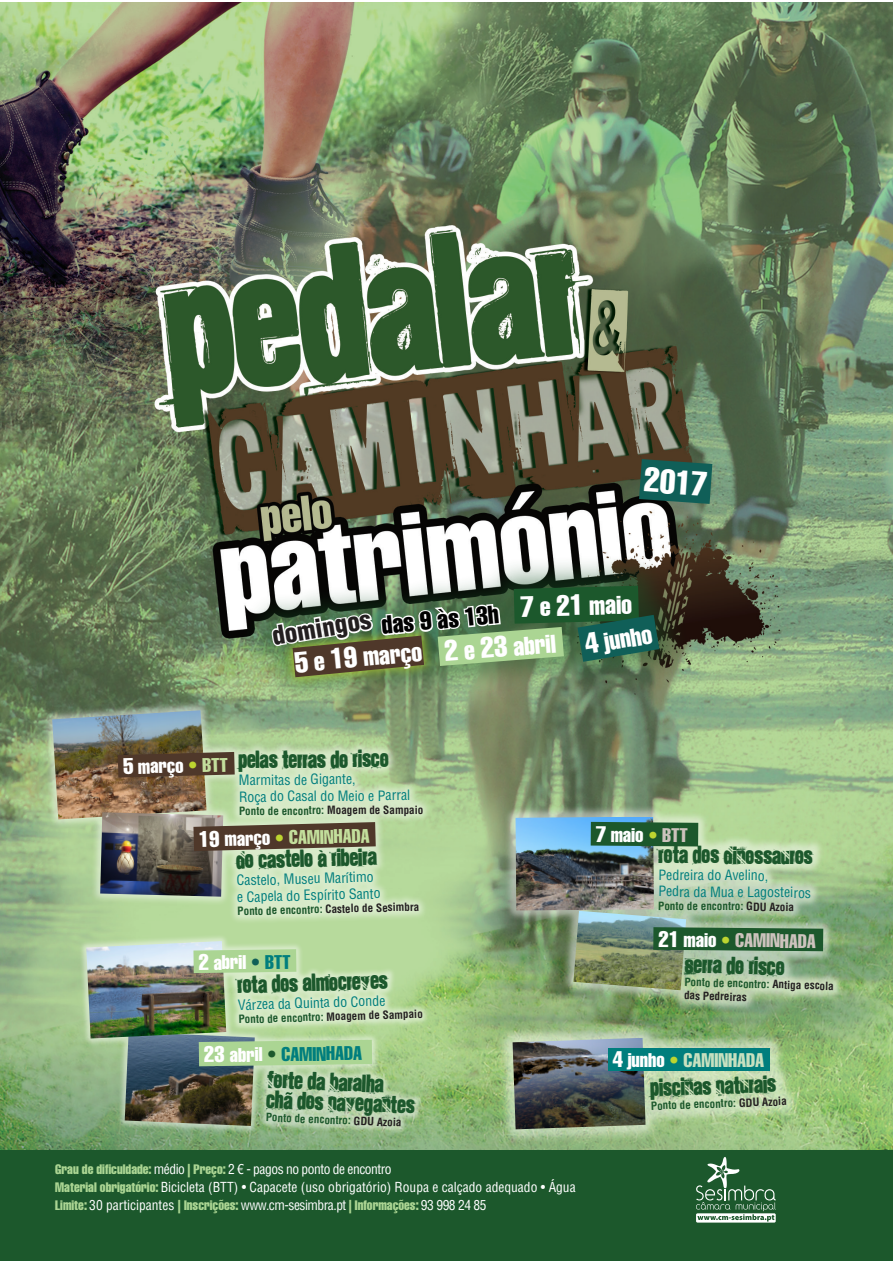
<style>
.page{position:relative;width:893px;height:1263px;background:#fff}
.page>*{position:absolute;margin:0;border:0;box-sizing:border-box;transform-origin:0 0}
.t1{font:33.75px "Helvetica LT Std Comp";color:#fff}
.t2{font:25.35px "Helvetica LT Std Comp";color:#fff}
.t3{font:25.35px "Helvetica LT Std Comp";color:#000}
.t4{font:900 condensed 25.35px "Helvetica LT Std";color:#231f20}
.t5{font:19.5px "Helvetica LT Std Comp";letter-spacing:-.01em;color:#fff}
.t6{font:19.5px "Helvetica LT Std Comp";color:#c3df9c}
.t7{font:19.5px "Helvetica LT Std Comp";color:#007e7d}
.t8{font:19.5px "Helvetica LT Std Comp";color:#c7e0bf}
.t9{font:19.5px "Helvetica LT Std Comp";letter-spacing:-.01em;color:#cdc3bd}
.passeio{font:16.65px "OLYMPIQUES";color:#1c582c}
.sitios{font:condensed 13.95px "Helvetica LT Std";letter-spacing:-.01em;color:#007e7d}
.t10{font:condensed 13.5px "Helvetica LT Std";letter-spacing:-.035em;color:#fff}
.t11{font:condensed 13.5px "Helvetica LT Std";color:#fff}
.ponto_de_encontro{font:700 condensed 11.1px "Helvetica LT Std";color:#1c582c}
.ponto_de_encontro-2{font:700 condensed 11.1px "Helvetica LT Std";color:#231f20}
.s1{font-size:28.95px}
.s2{color:#231f20}
.s3{color:#1c582c}
.s4{font-size:22.2px}
.s5{color:#bdd530}
.s6{color:#c3df9c}
.s7{font-size:22.2px;color:#fff}
.s8{color:#fff}
.s9{color:#105f58}
.s10{color:#007e7d}
.s11{color:#cdc3bd}
.s12{font-family:"Helvetica LT Std Comp";font-stretch:normal;color:#abd593}
</style>
<div class="page">
<img style="left:0;top:2px;width:893px;height:1148px">
<div style="left:497px;top:1022px;width:305px;height:123px;background:#fff;opacity:.5"></div>
<img style="left:513px;top:1038px;width:133px;height:91px">
<div style="left:608px;top:1048px;width:162px;height:22px;background:#007e7d"></div>
<div style="left:504px;top:805px;width:340px;height:207px;background:#fff;opacity:.48"></div>
<img style="left:573px;top:911px;width:113px;height:79px">
<svg style="left:653px;top:927px;width:170px;height:24px;background:#245e33"></svg>
<img style="left:515px;top:816px;width:139px;height:94px">
<div style="left:591px;top:822px;width:107px;height:24px;background:#1c582c"></div>
<div style="left:43px;top:701px;width:389px;height:224px;background:#fff;opacity:.48"></div>
<img style="left:52px;top:710px;width:155px;height:109px">
<img style="left:100px;top:812px;width:123px;height:85px">
<svg style="left:118px;top:752px;width:117px;height:25px;background:#543f2f"></svg>
<svg style="left:193px;top:822px;width:183px;height:29px;background:#645342"></svg>
<div style="left:79px;top:933px;width:351px;height:201px;background:#fff;opacity:.48"></div>
<img style="left:125px;top:1032px;width:130px;height:94px">
<svg style="left:199px;top:1040px;width:173px;height:26px;background:#aad394"></svg>
<img style="left:86px;top:941px;width:140px;height:97px">
<svg style="left:193px;top:949px;width:103px;height:24px;background:#add597"></svg>
<svg style="left:285px;top:1092px;width:8px;height:3px"></svg>
<svg style="left:639px;top:459px;width:73px;height:45px;background:#185d54"></svg>
<div style="left:241px;top:554px;width:449px;height:154px;background:#1c582c;opacity:.46"></div>
<div style="left:0;top:1150px;width:893px;height:111px;background:#1c582c"></div>
<svg style="left:696px;top:1157px;width:80px;height:65px"></svg>
<svg style="left:270px;top:549px;width:389px;height:142px"></svg>
<p class="t1" style="left:646px;top:458px;width:64px;rotate:4deg">2017</p>
<p class="t3" style="left:380px;top:610px;width:119px;rotate:-6deg">das 9 às 13h</p>
<p class="t4" style="left:270px;top:619px;width:101px;rotate:-9deg">domingos</p>
<p class="t2" style="left:293px;top:649px;width:129px;rotate:-6deg"><span class="s1">5</span> e <span class="s1">19</span> março</p>
<p class="t2" style="left:589px;top:590px;width:44px;rotate:-2deg">maio</p>
<p class="t2" style="left:512px;top:631px;width:44px;rotate:-4deg">abril</p>
<p class="t2" style="left:583px;top:629px;width:69px;rotate:-9deg"><span class="s1">4</span> junho</p>
<p class="passeio" style="left:238px;top:753px;width:152px;rotate:-1deg">Pelas Terras do Risco</p>
<p class="sitios" style="left:239px;top:771px;width:119px">Marmitas de Gigante,</p>
<p class="sitios" style="left:239px;top:787px;width:173px">Roça do Casal do Meio e Parral</p>
<p class="ponto_de_encontro" style="left:239px;top:804px;width:186px;rotate:-1deg">Ponto de encontro: <span class="s2">Moagem de Sampaio</span></p>
<p class="passeio" style="left:236px;top:853px;width:142px;rotate:-1deg">Do castelo à Ribeira</p>
<p class="sitios" style="left:237px;top:871px;width:138px;rotate:-1deg">Castelo, Museu Marítimo</p>
<p class="sitios" style="left:237px;top:887px;width:145px;rotate:-1deg">e Capela do Espírito Santo</p>
<p class="ponto_de_encontro-2" style="left:237px;top:903px;width:183px;rotate:-1deg"><span class="s3">Ponto de encontro:</span> Castelo de Sesimbra</p>
<p class="t5" style="left:123px;top:755px;width:106px;rotate:-2deg"><span class="s4">5</span> março <span class="s5">•</span> <span class="s6">BTT</span></p>
<p class="t6" style="left:198px;top:829px;width:172px;rotate:-2deg"><span class="s7">19</span> <span class="s8">março</span> <span class="s5">•</span> CAMINHADA</p>
<p class="t5" style="left:199px;top:950px;width:93px;rotate:-1deg"><span class="s4">2</span> abril <span class="s9">•</span> <span class="s10">BTT</span></p>
<p class="passeio" style="left:237px;top:978px;width:152px;rotate:-2deg">Rota dos Almocreves</p>
<p class="sitios" style="left:238px;top:996px;width:149px;rotate:-2deg">Várzea da Quinta do Conde</p>
<p class="ponto_de_encontro" style="left:238px;top:1012px;width:186px;rotate:-2deg">Ponto de encontro: <span class="s2">Moagem de Sampaio</span></p>
<p class="t7" style="left:204px;top:1043px;width:160px;rotate:-1deg"><span class="s7">23</span> <span class="s8">abril</span> <span class="s3">•</span> CAMINHADA</p>
<p class="passeio" style="left:268px;top:1073px;width:118px;rotate:2deg">Forte da Baralha</p>
<p class="passeio" style="left:267px;top:1093px;width:150px;rotate:2deg">cha dos Navegantes</p>
<p class="ponto_de_encontro" style="left:266px;top:1110px;width:137px;rotate:2deg">Ponto de encontro: <span class="s2">GDU Azoia</span></p>
<p class="t5" style="left:596px;top:823px;width:94px"><span class="s4">7</span> maio <span class="s5">•</span> <span class="s11">BTT</span></p>
<p class="passeio" style="left:659px;top:847px;width:156px;rotate:1deg">Rota dos Dinossauros</p>
<p class="sitios" style="left:658px;top:866px;width:111px">Pedreira do Avelino,</p>
<p class="sitios" style="left:658px;top:883px;width:154px">Pedra da Mua e Lagosteiros</p>
<p class="ponto_de_encontro" style="left:658px;top:898px;width:137px;rotate:1deg">Ponto de encontro: <span class="s2">GDU Azoia</span></p>
<p class="t9" style="left:658px;top:928px;width:159px"><span class="s7">21</span> <span class="s8">maio</span> <span class="s5">•</span> CAMINHADA</p>
<p class="passeio" style="left:685px;top:957px;width:101px;rotate:1deg">Serra do Risco</p>
<p class="ponto_de_encontro" style="left:685px;top:975px;width:151px;rotate:1deg">Ponto de encontro: <span class="s2">Antiga escola</span></p>
<p class="ponto_de_encontro-2" style="left:684px;top:989px;width:64px;rotate:1deg">das Pedreiras</p>
<p class="t8" style="left:613px;top:1048px;width:153px"><span class="s7">4</span> <span class="s8">junho</span> <span class="s5">•</span> CAMINHADA</p>
<p class="passeio" style="left:650px;top:1081px;width:127px;rotate:-2deg">Piscinas Naturais</p>
<p class="ponto_de_encontro" style="left:651px;top:1099px;width:137px;rotate:-2deg">Ponto de encontro: <span class="s2">GDU Azoia</span></p>
<p class="t10" style="left:55px;top:1160px;width:338px"><span class="s12">Grau de dificuldade:</span> médio <span class="s12">| Preço:</span> 2 € - pagos no ponto de encontro</p>
<p class="t11" style="left:55px;top:1178px;width:522px"><span class="s12">Material obrigatório:</span> Bicicleta (BTT) • Capacete (uso obrigatório) Roupa e calçado adequado • Água</p>
<p class="t10" style="left:55px;top:1196px;width:433px"><span class="s12">Limite:</span> 30 participantes <span class="s12">| Inscrições:</span> www.cm-sesimbra.pt <span class="s12">| Informações:</span> 93 998 24 85</p>
</div>
